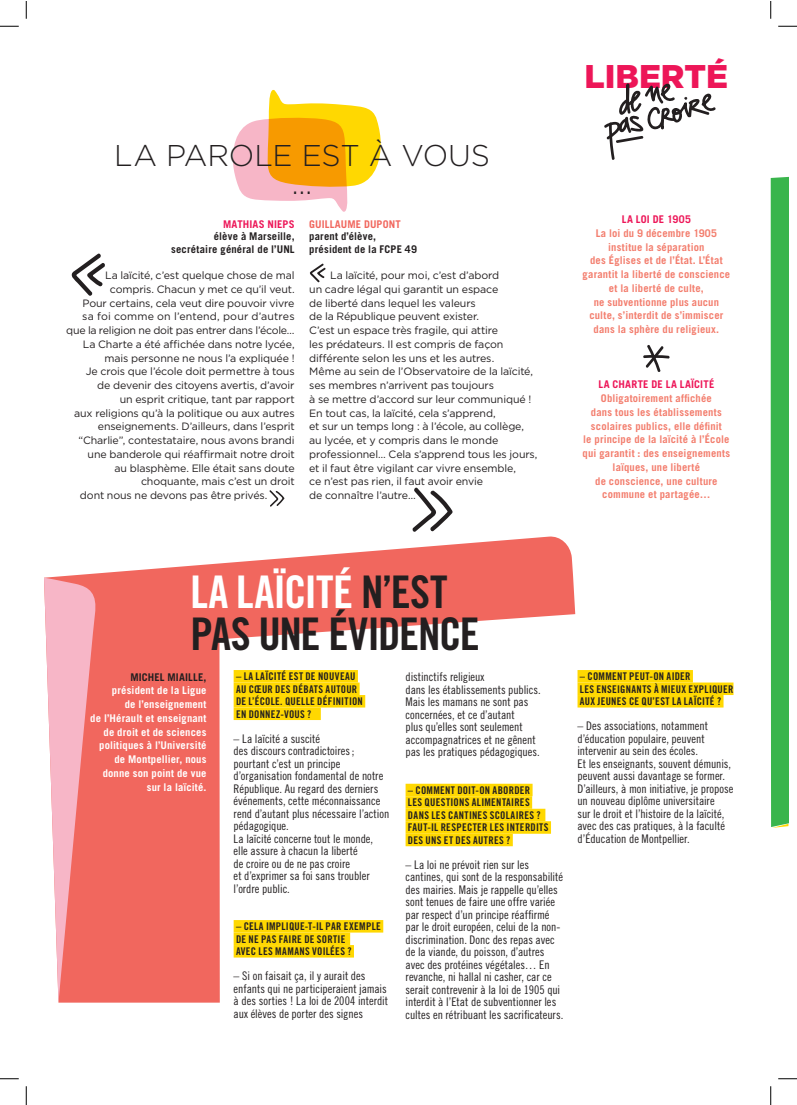
<style>
.page{position:relative;width:797px;height:1105px;background:#fff}
.page>*{position:absolute;margin:0;border:0;box-sizing:border-box;transform-origin:0 0}
.t1{font:45px/42.5px "Trade Gothic Bold Cond Twenty";letter-spacing:-.02em;color:#231f20}
.t2{font:900 32.88px "Gotham";color:#ed1658}
.t3{font:300 30px/28.8px "Gotham";letter-spacing:-.01em;color:#231f20;text-align:center}
.t4{font:11.88px/12.5px "Trade Gothic Cond Eighteen";color:#231f20}
.t5{font:10.62px/13.8px "Gotham";letter-spacing:-.01em;color:#231f20}
.t6{font:700 10.62px/13.8px "Trade Gothic";letter-spacing:.015em;color:#f37e6e;text-align:center}
.t7{font:10.62px/12.5px "Trade Gothic Bold Cond Twenty";letter-spacing:.025em;color:#231f20}
.t8{font:700 10.62px/13.8px "Trade Gothic";letter-spacing:.015em;color:#fff;text-align:right}
.t9{font:700 10.62px/12.5px "Trade Gothic";letter-spacing:.015em;color:#231f20;text-align:right}
.t10{font:700 10.62px "Trade Gothic";letter-spacing:.02em;color:#ed1658}
.t11{font:10.62px "Gotham";letter-spacing:.015em;color:#231f20}
.t12{font:700 10.62px "Trade Gothic";letter-spacing:.005em;color:#f1675e}
.s1{color:#fff}
</style>
<div class="page">
<svg style="left:233px;top:90px;width:148px;height:122px"></svg>
<svg style="left:44px;top:536px;width:531px;height:467px;background:#f27b73"></svg>
<svg style="left:219px;top:600px;width:515px;height:403px"></svg>
<div style="left:234px;top:670px;width:124px;height:12px;background:#ffd801"></div>
<div style="left:234px;top:682px;width:125px;height:13px;background:#ffd801"></div>
<div style="left:234px;top:695px;width:131px;height:12px;background:#ffd801"></div>
<div style="left:234px;top:707px;width:87px;height:13px;background:#ffd801"></div>
<div style="left:234px;top:920px;width:149px;height:12px;background:#ffd801"></div>
<div style="left:234px;top:932px;width:116px;height:13px;background:#ffd801"></div>
<div style="left:234px;top:945px;width:120px;height:12px;background:#ffd801"></div>
<div style="left:405px;top:784px;width:127px;height:12px;background:#ffd801"></div>
<div style="left:405px;top:796px;width:127px;height:13px;background:#ffd801"></div>
<div style="left:405px;top:809px;width:140px;height:12px;background:#ffd801"></div>
<div style="left:405px;top:821px;width:146px;height:13px;background:#ffd801"></div>
<div style="left:405px;top:834px;width:108px;height:12px;background:#ffd801"></div>
<div style="left:577px;top:670px;width:116px;height:12px;background:#ffd801"></div>
<div style="left:577px;top:682px;width:156px;height:13px;background:#ffd801"></div>
<div style="left:577px;top:695px;width:146px;height:12px;background:#ffd801"></div>
<svg style="left:643px;top:345px;width:27px;height:27px"></svg>
<svg style="left:604px;top:83px;width:112px;height:77px"></svg>
<svg style="left:770px;top:177px;width:18px;height:651px;background:#4bbb5c"></svg>
<svg style="left:44px;top:578px;width:54px;height:425px;background:#f5a1a6"></svg>
<svg style="left:71px;top:253px;width:34px;height:43px"></svg>
<svg style="left:309px;top:263px;width:17px;height:20px"></svg>
<svg style="left:269px;top:490px;width:15px;height:17px"></svg>
<svg style="left:412px;top:487px;width:40px;height:45px"></svg>
<svg style="left:0;top:25px;width:19px;height:2px"></svg>
<svg style="left:778px;top:25px;width:18px;height:2px"></svg>
<svg style="left:0;top:1078px;width:19px;height:1px"></svg>
<svg style="left:778px;top:1078px;width:18px;height:1px"></svg>
<svg style="left:25px;top:1px;width:2px;height:18px"></svg>
<svg style="left:25px;top:1086px;width:2px;height:19px"></svg>
<svg style="left:770px;top:1px;width:1px;height:18px"></svg>
<svg style="left:770px;top:1086px;width:1px;height:19px"></svg>
<h3 class="t3" style="left:114px;top:140px;width:377px">LA PAROLE EST À VOUS …</h3>
<p class="t10" style="left:223px;top:217px;width:73px">MATHIAS NIEPS</p>
<p class="t9" style="left:171px;top:230px;width:125px">élève à Marseille, secrétaire général de l’UNL</p>
<p class="t5" style="left:105px;top:268px;width:191px">La laïcité, c’est quelque chose de mal</p>
<p class="t5" style="left:110px;top:282px;width:186px">compris. Chacun y met ce qu’il veut.</p>
<p class="t5" style="left:82px;top:296px;width:214px">Pour certains, cela veut dire pouvoir vivre</p>
<p class="t11" style="left:82px;top:310px;width:214px">sa foi comme on l’entend, pour d’autres</p>
<p class="t5" style="left:66px;top:323px;width:230px">que la religion ne doit pas entrer dans l’école…</p>
<p class="t5" style="left:83px;top:337px;width:213px">La Charte a été affichée dans notre lycée,</p>
<p class="t5" style="left:104px;top:351px;width:192px">mais personne ne nous l’a expliquée !</p>
<p class="t5" style="left:86px;top:364px;width:210px">Je crois que l’école doit permettre à tous</p>
<p class="t5" style="left:97px;top:378px;width:199px">de devenir des citoyens avertis, d’avoir</p>
<p class="t5" style="left:120px;top:392px;width:176px">un esprit critique, tant par rapport</p>
<p class="t5" style="left:74px;top:406px;width:222px">aux religions qu’à la politique ou aux autres</p>
<p class="t5" style="left:98px;top:419px;width:198px">enseignements. D’ailleurs, dans l’esprit</p>
<p class="t5" style="left:78px;top:433px;width:218px">“Charlie”, contestataire, nous avons brandi</p>
<p class="t5" style="left:88px;top:447px;width:208px">une banderole qui réaffirmait notre droit</p>
<p class="t5" style="left:114px;top:461px;width:182px">au blasphème. Elle était sans doute</p>
<p class="t5" style="left:141px;top:474px;width:155px">choquante, mais c’est un droit</p>
<p class="t5" style="left:80px;top:488px;width:189px">dont nous ne devons pas être privés.</p>
<p class="t12" style="left:309px;top:217px;width:93px">GUILLAUME DUPONT</p>
<p class="t9" style="left:309px;top:230px;width:109px;text-align:left">parent d’élève, président de la FCPE 49</p>
<p class="t5" style="left:309px;top:268px;width:230px;text-indent:21px">La laïcité, pour moi, c’est d’abord<br>un cadre légal qui garantit un espace<br>de liberté dans lequel les valeurs<br>de la République peuvent exister.<br>C’est un espace très fragile, qui attire<br>les prédateurs. Il est compris de façon différente selon les uns et les autres.<br>Même au sein de l’Observatoire de la laïcité, ses membres n’arrivent pas toujours<br>à se mettre d’accord sur leur communiqué !<br>En tout cas, la laïcité, cela s’apprend,<br>et sur un temps long : à l’école, au collège, au lycée, et y compris dans le monde professionnel… Cela s’apprend tous les jours, et il faut être vigilant car vivre ensemble,<br>ce n’est pas rien, il faut avoir envie<br>de connaître l’autre…</p>
<h2 class="t2" style="left:584px;top:54px;width:145px">LIBERTÉ</h2>
<p class="t10" style="left:622px;top:213px;width:71px">LA LOI DE 1905</p>
<p class="t6" style="left:582px;top:226px;width:149px">La loi du 9 décembre 1905 institue la séparation<br>des Églises et de l’État. L’État garantit la liberté de conscience et la liberté de culte,<br>ne subventionne plus aucun culte, s’interdit de s’immiscer dans la sphère du religieux.</p>
<p class="t10" style="left:598px;top:378px;width:117px">LA CHARTE DE LA LAÏCITÉ</p>
<p class="t6" style="left:582px;top:391px;width:149px">Obligatoirement affichée<br>dans tous les établissements scolaires publics, elle définit<br>le principe de la laïcité à l’École qui garantit : des enseignements laïques, une liberté<br>de conscience, une culture commune et partagée…</p>
<h1 class="t1" style="left:190px;top:570px;width:291px"><span class="s1">LA LAÏCITÉ</span> N’EST<br>PAS UNE ÉVIDENCE</h1>
<p class="t9" style="left:130px;top:670px;width:78px">MICHEL MIAILLE,</p>
<p class="t8" style="left:90px;top:683px;width:118px">président de la Ligue<br>de l’enseignement<br>de l’Hérault et enseignant de droit et de sciences politiques à l’Université de Montpellier, nous donne son point de vue sur la laïcité.</p>
<p class="t7" style="left:236px;top:670px;width:128px">– LA LAÏCITÉ EST DE NOUVEAU<br>AU CŒUR DES DÉBATS AUTOUR<br>DE L’ÉCOLE. QUELLE DÉFINITION<br>EN DONNEZ-VOUS ?</p>
<p class="t4" style="left:234px;top:732px;width:157px">– La laïcité a suscité<br>des discours contradictoires; pourtant c’est un principe d’organisation fondamental de notre<br>République. Au regard des derniers événements, cette méconnaissance rend d’autant plus nécessaire l’action pédagogique.<br>La laïcité concerne tout le monde, elle assure à chacun la liberté<br>de croire ou de ne pas croire<br>et d’exprimer sa foi sans troubler l’ordre public.</p>
<p class="t7" style="left:236px;top:920px;width:146px">– CELA IMPLIQUE-T-IL PAR EXEMPLE<br>DE NE PAS FAIRE DE SORTIE<br>AVEC LES MAMANS VOILÉES ?</p>
<p class="t4" style="left:234px;top:969px;width:156px">– Si on faisait ça, il y aurait des enfants qui ne participeraient jamais à des sorties ! La loi de 2004 interdit aux élèves de porter des signes</p>
<p class="t4" style="left:405px;top:671px;width:137px">distinctifs religieux<br>dans les établissements publics.<br>Mais les mamans ne sont pas concernées, et ce d’autant<br>plus qu’elles sont seulement accompagnatrices et ne gênent pas les pratiques pédagogiques.</p>
<p class="t7" style="left:408px;top:784px;width:142px">– COMMENT DOIT-ON ABORDER<br>LES QUESTIONS ALIMENTAIRES<br>DANS LES CANTINES SCOLAIRES ?<br>FAUT-IL RESPECTER LES INTERDITS<br>DES UNS ET DES AUTRES ?</p>
<p class="t4" style="left:405px;top:858px;width:159px">– La loi ne prévoit rien sur les cantines, qui sont de la responsabilité des mairies. Mais je rappelle qu’elles sont tenues de faire une offre variée par respect d’un principe réaffirmé par le droit européen, celui de la non&shy;discrimination. Donc des repas avec de la viande, du poisson, d’autres avec des protéines végétales… En revanche, ni hallal ni casher, car ce serait contrevenir à la loi de 1905 qui interdit à l’Etat de subventionner les cultes en rétribuant les sacrificateurs.</p>
<p class="t7" style="left:580px;top:670px;width:155px">– COMMENT PEUT-ON AIDER<br>LES ENSEIGNANTS À MIEUX EXPLIQUER<br>AUX JEUNES CE QU’EST LA LAÏCITÉ ?</p>
<p class="t4" style="left:577px;top:719px;width:157px">– Des associations, notamment d’éducation populaire, peuvent intervenir au sein des écoles.<br>Et les enseignants, souvent démunis, peuvent aussi davantage se former.<br>D’ailleurs, à mon initiative, je propose un nouveau diplôme universitaire<br>sur le droit et l’histoire de la laïcité, avec des cas pratiques, à la faculté d’Éducation de Montpellier.</p>
</div>
